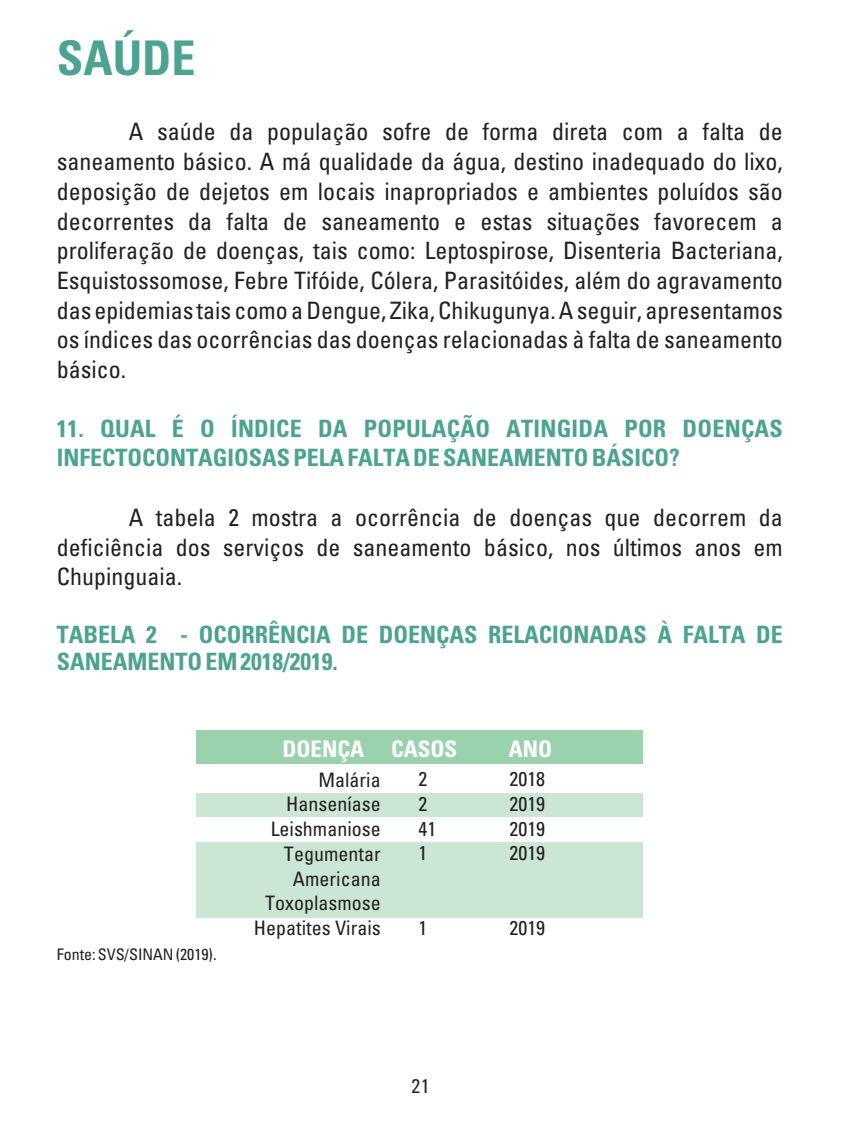
<style>
.page{position:relative;width:851px;height:1134px;background:#fff}
.page>*{position:absolute;margin:0;border:0;box-sizing:border-box;transform-origin:0 0}
.t1{font:700 condensed 48px "Univers";color:#4ca391}
.t2{font:condensed 24px/29.8px "Univers";color:#231f20;text-align:justify}
.t3{font:700 condensed 24px/29.2px "Univers";color:#4ca391}
.t4{font:700 condensed 23px "Univers";color:#fff}
.t5{font:condensed 20px/24.8px "Univers";color:#231f20;text-align:right}
.t6{font:500 condensed 20px "Univers";color:#231f20}
.t7{font:condensed 16px "Univers";color:#231f20}
</style>
<div class="page">
<div style="left:196px;top:842px;width:447px;height:76px;background:#cbe6d3"></div>
<div style="left:196px;top:793px;width:447px;height:24px;background:#cbe6d3"></div>
<div style="left:196px;top:730px;width:447px;height:33px;background:#9ad2ae"></div>
<h1 class="t1" style="left:57px;top:40px;width:140px">SAÚDE</h1>
<p class="t2" style="left:57px;top:119px;width:727px;text-indent:72px">A saúde da população sofre de forma direta com a falta de saneamento básico. A má qualidade da água, destino inadequado do lixo, deposição de dejetos em locais inapropriados e ambientes poluídos são decorrentes da falta de saneamento e estas situações favorecem a proliferação de doenças, tais como: Leptospirose, Disenteria Bacteriana, Esquistossomose, Febre Tifóide, Cólera, Parasitóides, além do agravamento das epidemias tais como a Dengue, Zika, Chikugunya. A seguir, apresentamos os índices das ocorrências das doenças relacionadas à falta de saneamento básico.</p>
<p class="t3" style="left:57px;top:417px;width:727px">11. QUAL É O ÍNDICE DA POPULAÇÃO ATINGIDA POR DOENÇAS<br>INFECTOCONTAGIOSAS PELA FALTA DE SANEAMENTO BÁSICO?</p>
<p class="t2" style="left:57px;top:505px;width:727px;text-indent:72px">A tabela 2 mostra a ocorrência de doenças que decorrem da deficiência dos serviços de saneamento básico, nos últimos anos em Chupinguaia.</p>
<p class="t3" style="left:57px;top:623px;width:727px;line-height:27.6px">TABELA 2 - OCORRÊNCIA DE DOENÇAS RELACIONADAS À FALTA DE<br>SANEAMENTO EM 2018/2019.</p>
<p class="t4" style="left:282px;top:740px;width:176px">DOENÇA CASOS</p>
<p class="t4" style="left:509px;top:740px;width:45px">ANO</p>
<p class="t7" style="left:57px;top:948px;width:161px">Fonte: SVS/SINAN (2019).</p>
<p class="t5" style="left:254px;top:769px;width:128px">Malária<br>Hanseníase<br>Leishmaniose<br>Tegumentar<br>Americana<br>Toxoplasmose<br>Hepatites Virais</p>
<p class="t5" style="left:509px;top:768px;width:37px;text-align:justify">2018<br>2019<br>2019<br>2019</p>
<p class="t5" style="left:418px;top:768px;width:19px;text-align:left">2<br>2<br>41<br>1</p>
<p class="t5" style="left:509px;top:917px;width:37px">2019</p>
<p class="t5" style="left:418px;top:917px;width:10px">1</p>
<p class="t6" style="left:411px;top:1079px;width:20px">21</p>
</div>
